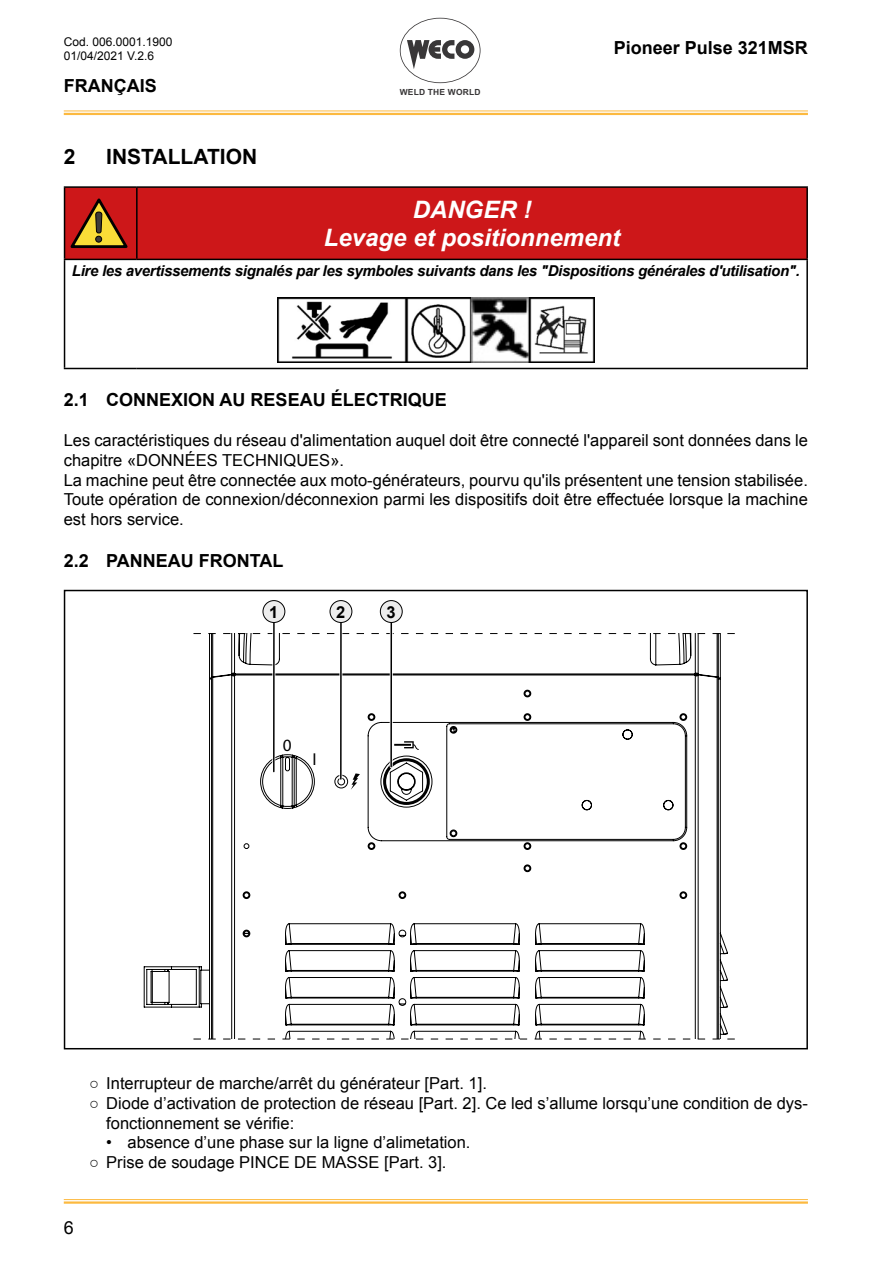
<style>
.page{position:relative;width:893px;height:1263px;background:#fff}
.page>*{position:absolute;margin:0;border:0;box-sizing:border-box;transform-origin:0 0}
.t1{font:italic 700 24px/28.8px "Arial";color:#fff;text-align:center}
.t2{font:700 21px "Arial";color:#000}
.t3{font:700 18px "Arial";color:#000}
.t4{font:18px "Arial";color:#000}
.t5{font:17.25px "Bazouk SSK";color:#000}
.t6{font:16.5px/19.8px "Arial";color:#000}
.t7{font:700 16.5px "Arial";color:#000}
.t8{font:italic 700 15px "Arial";letter-spacing:-.02em;color:#000}
.t9{font:12px/14.4px "Arial";color:#000}
.t10{font:700 8.4px "Arial";letter-spacing:.02em;color:#393738}
</style>
<div class="page">
<svg style="left:400px;top:18px;width:80px;height:65px"></svg>
<hr style="left:64px;top:111px;width:744px;height:1px;background:#fcb93f">
<hr style="left:64px;top:113px;width:744px;height:2px;background:#fcb93f">
<hr style="left:64px;top:1199px;width:744px;height:1px;background:#fcb93f">
<hr style="left:64px;top:1201px;width:744px;height:3px;background:#fcb93f">
<div style="left:65px;top:188px;width:741px;height:71px;background:#cd1719"></div>
<hr style="left:136px;top:188px;width:2px;height:71px;background:#000">
<hr style="left:64px;top:259px;width:73px;height:1px;background:#000">
<hr style="left:137px;top:259px;width:671px;height:1px;background:#000">
<hr style="left:806px;top:260px;width:2px;height:108px;background:#000">
<hr style="left:64px;top:186px;width:73px;height:2px;background:#000">
<hr style="left:64px;top:188px;width:1px;height:71px;background:#000">
<hr style="left:137px;top:186px;width:671px;height:2px;background:#000">
<hr style="left:64px;top:260px;width:1px;height:108px;background:#000">
<hr style="left:806px;top:188px;width:2px;height:71px;background:#000">
<hr style="left:64px;top:368px;width:73px;height:1px;background:#000">
<hr style="left:137px;top:368px;width:671px;height:1px;background:#000">
<svg style="left:71px;top:198px;width:57px;height:50px;background:#af501e"></svg>
<img style="left:277px;top:297px;width:317px;height:65px">
<svg style="left:143px;top:634px;width:585px;height:405px"></svg>
<svg style="left:351px;top:773px;width:9px;height:17px"></svg>
<svg style="left:394px;top:741px;width:25px;height:9px"></svg>
<svg style="left:193px;top:633px;width:542px;height:1px"></svg>
<svg style="left:193px;top:1039px;width:542px;height:1px"></svg>
<div style="left:64px;top:590px;width:744px;height:459px;border:2px solid #000"></div>
<hr style="left:272px;top:612px;width:3px;height:159px;background:#fff">
<hr style="left:339px;top:612px;width:3px;height:167px;background:#fff">
<hr style="left:390px;top:614px;width:3px;height:153px;background:#fff">
<hr style="left:273px;top:612px;width:2px;height:159px;background:#000">
<hr style="left:340px;top:612px;width:2px;height:167px;background:#000">
<hr style="left:390px;top:614px;width:2px;height:153px;background:#000">
<div style="left:263px;top:601px;width:22px;height:21px;background:#ededed;border-radius:50%"></div>
<div style="left:263px;top:600px;width:22px;height:23px;border:1px solid #000;border-radius:50%"></div>
<div style="left:330px;top:601px;width:22px;height:21px;background:#ededed;border-radius:50%"></div>
<div style="left:330px;top:600px;width:22px;height:23px;border:1px solid #000;border-radius:50%"></div>
<div style="left:380px;top:601px;width:22px;height:21px;background:#ededed;border-radius:50%"></div>
<div style="left:380px;top:600px;width:22px;height:23px;border:1px solid #000;border-radius:50%"></div>
<p class="t9" style="left:64px;top:34px;width:110px">Cod. 006.0001.1900<br>01/04/2021 V.2.6</p>
<p class="t3" style="left:614px;top:35px;width:196px">Pioneer Pulse 321MSR</p>
<p class="t3" style="left:64px;top:73px;width:94px">FRANÇAIS</p>
<p class="t2" style="left:64px;top:143px;width:13px">2</p>
<p class="t2" style="left:106px;top:143px;width:152px">INSTALLATION</p>
<p class="t10" style="left:400px;top:87px;width:82px">WELD THE WORLD</p>
<h1 class="t1" style="left:324px;top:195px;width:298px">DANGER !<br>Levage et positionnement</h1>
<p class="t8" style="left:72px;top:261px;width:729px">Lire les avertissements signalés par les symboles suivants dans les "Dispositions générales d'utilisation".</p>
<p class="t3" style="left:64px;top:388px;width:384px">2.1 CONNEXION AU RESEAU ÉLECTRIQUE</p>
<p class="t6" style="left:64px;top:430px;width:746px">Les caractéristiques du réseau d'alimentation auquel doit être connecté l'appareil sont données dans le chapitre «DONNÉES TECHNIQUES».<br>La machine peut être connectée aux moto-générateurs, pourvu qu'ils présentent une tension stabilisée.<br>Toute opération de connexion/déconnexion parmi les dispositifs doit être effectuée lorsque la machine est hors service.</p>
<p class="t3" style="left:64px;top:548px;width:221px">2.2 PANNEAU FRONTAL</p>
<p class="t7" style="left:269px;top:601px;width:11px">1</p>
<p class="t7" style="left:336px;top:601px;width:11px">2</p>
<p class="t7" style="left:387px;top:601px;width:11px">3</p>
<p class="t5" style="left:283px;top:734px;width:10px">0</p>
<p class="t5" style="left:312px;top:749px;width:6px">I</p>
<p class="t6" style="left:89px;top:1073px;width:399px">○ Interrupteur de marche/arrêt du générateur [Part. 1].</p>
<p class="t6" style="left:106px;top:1093px;width:703px;text-indent:-17px">○ Diode d’activation de protection de réseau [Part. 2]. Ce led s’allume lorsqu’une condition de dys&shy;fonctionnement se vérifie:</p>
<p class="t6" style="left:106px;top:1133px;width:366px">• absence d’une phase sur la ligne d’alimetation.</p>
<p class="t6" style="left:89px;top:1153px;width:359px">○ Prise de soudage PINCE DE MASSE [Part. 3].</p>
<p class="t4" style="left:64px;top:1216px;width:12px">6</p>
</div>
